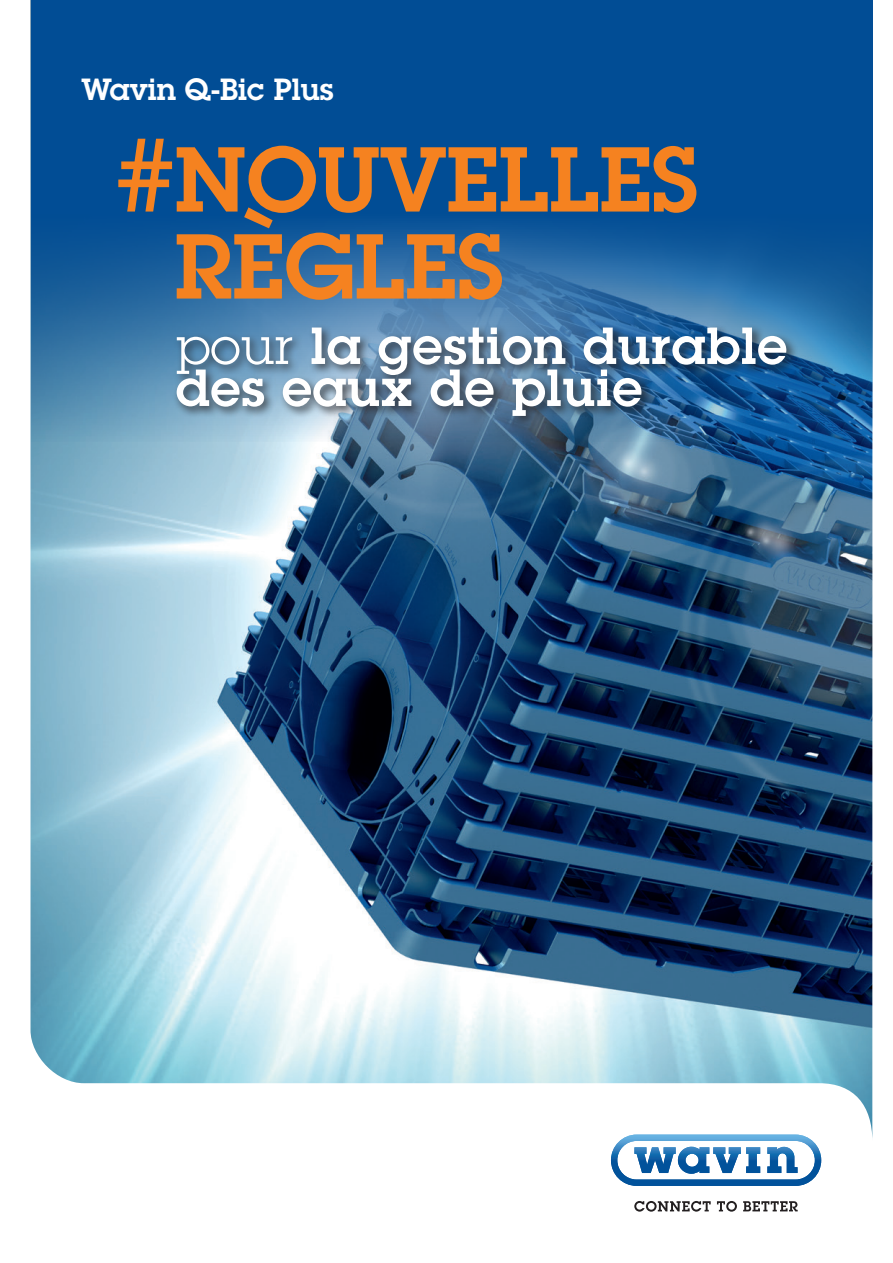
<style>
.page{position:relative;width:893px;height:1263px;background:#fff}
.page>*{position:absolute;margin:0;border:0;box-sizing:border-box;transform-origin:0 0}
.t1{font:600 90px/87px "Lubalin Graph Std";color:#f58220}
.t2{font:600 51px/42px "Lubalin Graph Std";letter-spacing:.02em;color:#fff}
.t3{font:600 30px "Lubalin Graph Std";color:#fff}
.s1{font-size:102px}
.s2{font-weight:400}
</style>
<div class="page">
<img style="left:31px;top:442px;width:841px;height:691px">
<svg style="left:634px;top:1201px;width:77px;height:10px"></svg>
<svg style="left:717px;top:1201px;width:20px;height:10px"></svg>
<svg style="left:743px;top:1201px;width:55px;height:10px"></svg>
<svg style="left:611px;top:1134px;width:210px;height:52px"></svg>
<svg style="left:31px;top:0;width:841px;height:442px;background:#135a9b"></svg>
<div style="left:173px;top:324px;width:626px;height:104px;background:#231f20;opacity:.75"></div>
<p class="t3" style="left:82px;top:70px;width:254px">Wavin Q-Bic Plus</p>
<p class="t1" style="left:175px;top:135px;width:525px;text-indent:-59px"><span class="s1">#</span>NOUVELLES<br>RÈGLES</p>
<p class="t2" style="left:176px;top:324px;width:612px"><span class="s2">pour</span> la gestion durable des eaux de pluie</p>
</div>
